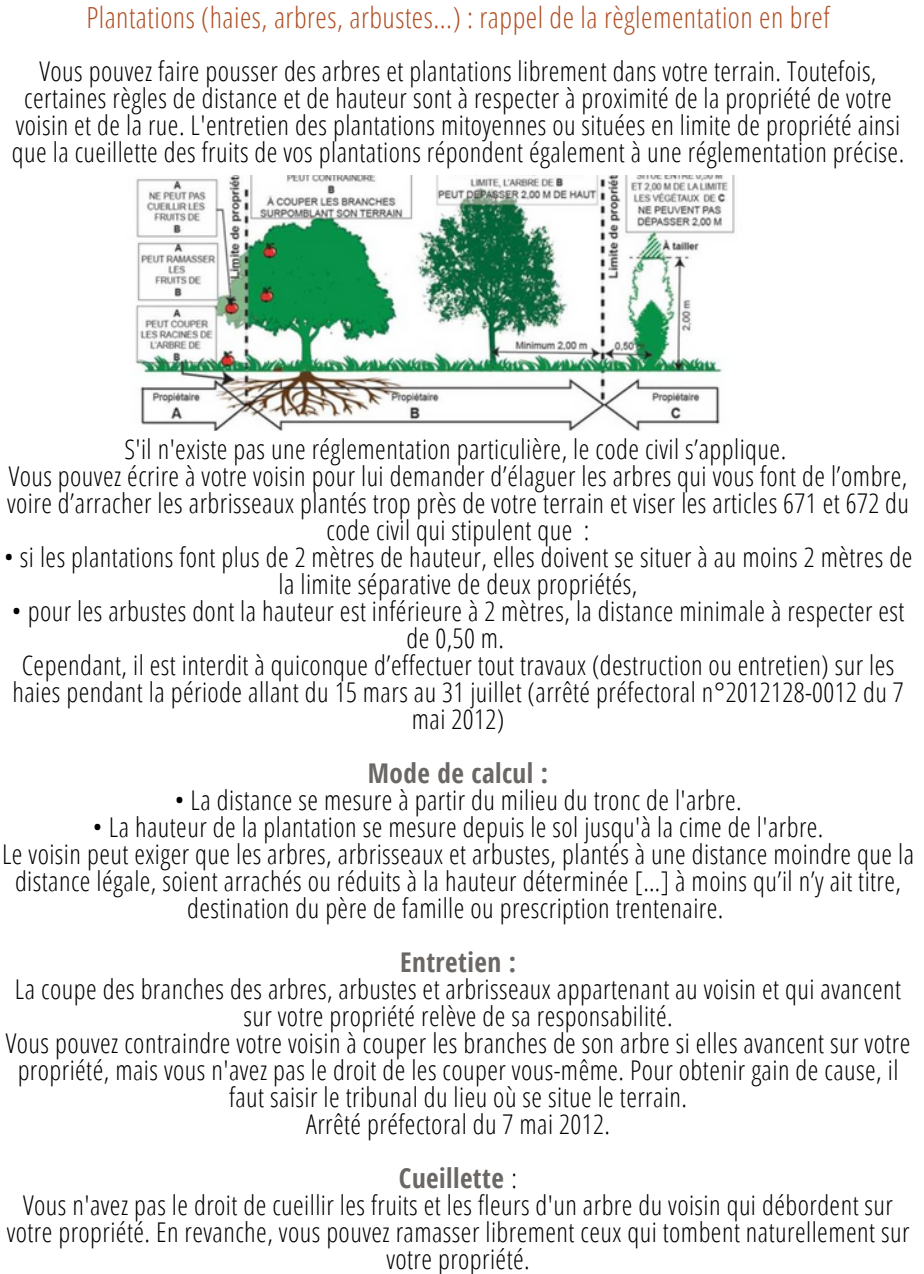
<style>
.page{position:relative;width:924px;height:1274px;background:#fff}
.page>*{position:absolute;margin:0;border:0;box-sizing:border-box;transform-origin:0 0}
.t1{font:300 29px "Open Sans Condensed";letter-spacing:.015em;color:#b05025}
.t2{font:300 27.2px/27px "Open Sans Condensed";letter-spacing:.015em;color:#000;text-align:center}
.t3{font:700 27.2px "Open Sans Condensed";letter-spacing:.015em;color:#6a6765}
.s1{font-weight:300;color:#000}
</style>
<div class="page">
<img style="left:135px;top:175px;width:600px;height:255px">
<p class="t1" style="left:86px;top:-3px;width:745px">Plantations (haies, arbres, arbustes...) : rappel de la règlementation en bref</p>
<p class="t2" style="left:12px;top:57px;width:894px">Vous pouvez faire pousser des arbres et plantations librement dans votre terrain. Toutefois, certaines règles de distance et de hauteur sont à respecter à proximité de la propriété de votre voisin et de la rue. L'entretien des plantations mitoyennes ou situées en limite de propriété ainsi que la cueillette des fruits de vos plantations répondent également à une réglementation précise.</p>
<p class="t2" style="left:124px;top:435px;width:663px">S'il n'existe pas une réglementation particulière, le code civil s’applique.</p>
<p class="t2" style="left:7px;top:462px;width:903px">Vous pouvez écrire à votre voisin pour lui demander d’élaguer les arbres qui vous font de l’ombre, voire d’arracher les arbrisseaux plantés trop près de votre terrain et viser les articles 671 et 672 du code civil qui stipulent que :</p>
<p class="t2" style="left:4px;top:543px;width:910px">• si les plantations font plus de 2 mètres de hauteur, elles doivent se situer à au moins 2 mètres de la limite séparative de deux propriétés,</p>
<p class="t2" style="left:12px;top:597px;width:895px">• pour les arbustes dont la hauteur est inférieure à 2 mètres, la distance minimale à respecter est de 0,50 m.</p>
<p class="t2" style="left:12px;top:651px;width:893px">Cependant, il est interdit à quiconque d’effectuer tout travaux (destruction ou entretien) sur les haies pendant la période allant du 15 mars au 31 juillet (arrêté préfectoral n°2012128-0012 du 7 mai 2012)</p>
<p class="t3" style="left:368px;top:754px;width:182px">Mode de calcul :</p>
<p class="t2" style="left:174px;top:786px;width:569px">• La distance se mesure à partir du milieu du tronc de l'arbre.</p>
<p class="t2" style="left:93px;top:813px;width:732px">• La hauteur de la plantation se mesure depuis le sol jusqu'à la cime de l'arbre.</p>
<p class="t2" style="left:2px;top:840px;width:913px">Le voisin peut exiger que les arbres, arbrisseaux et arbustes, plantés à une distance moindre que la distance légale, soient arrachés ou réduits à la hauteur déterminée […] à moins qu’il n’y ait titre, destination du père de famille ou prescription trentenaire.</p>
<p class="t3" style="left:400px;top:943px;width:117px">Entretien :</p>
<p class="t2" style="left:15px;top:975px;width:888px">La coupe des branches des arbres, arbustes et arbrisseaux appartenant au voisin et qui avancent sur votre propriété relève de sa responsabilité.</p>
<p class="t2" style="left:6px;top:1029px;width:906px">Vous pouvez contraindre votre voisin à couper les branches de son arbre si elles avancent sur votre propriété, mais vous n'avez pas le droit de les couper vous-même. Pour obtenir gain de cause, il faut saisir le tribunal du lieu où se situe le terrain.</p>
<p class="t2" style="left:306px;top:1110px;width:305px">Arrêté préfectoral du 7 mai 2012.</p>
<p class="t3" style="left:399px;top:1159px;width:120px">Cueillette <span class="s1">:</span></p>
<p class="t2" style="left:7px;top:1191px;width:904px">Vous n'avez pas le droit de cueillir les fruits et les fleurs d'un arbre du voisin qui débordent sur votre propriété. En revanche, vous pouvez ramasser librement ceux qui tombent naturellement sur votre propriété.</p>
</div>
